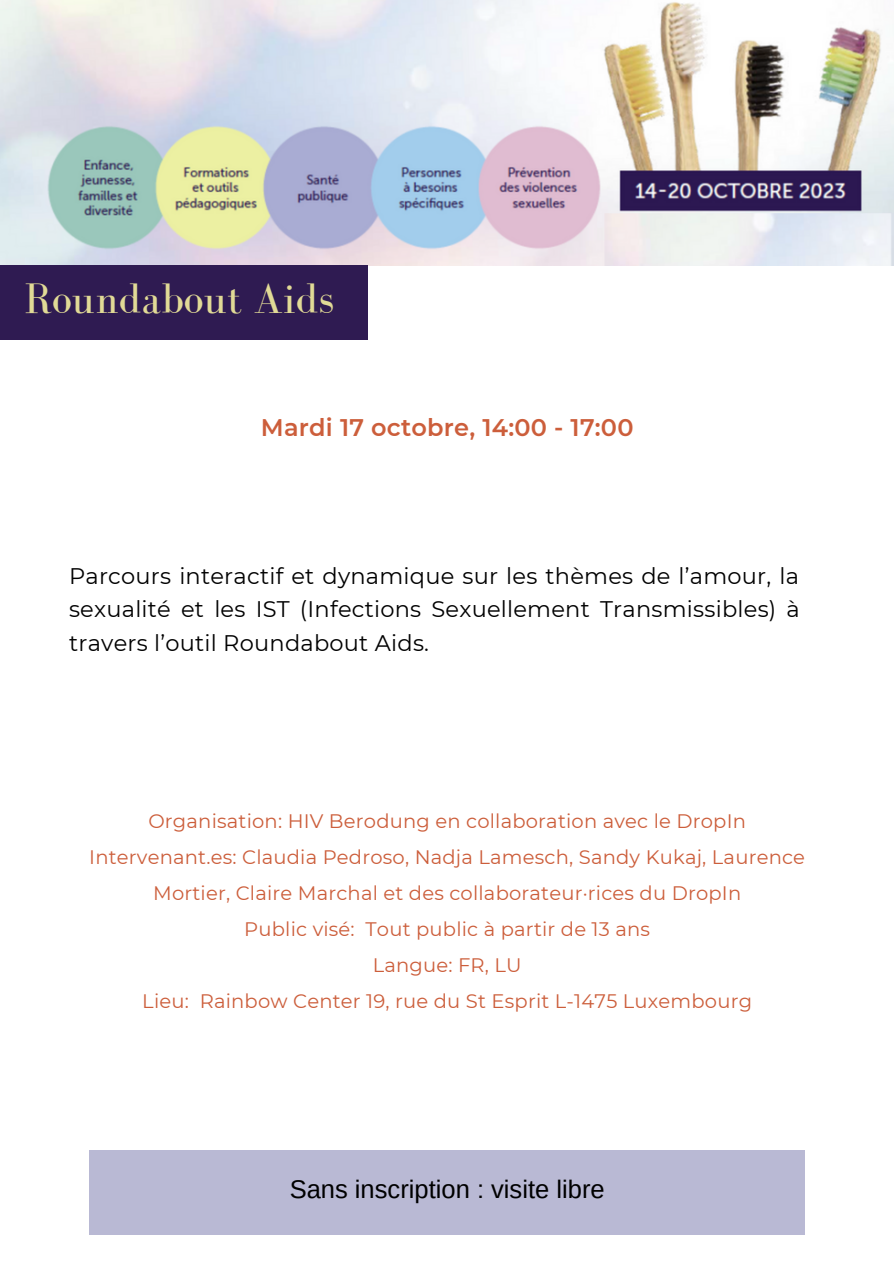
<style>
.page{position:relative;width:894px;height:1264px;background:#fff}
.page>*{position:absolute;margin:0;border:0;box-sizing:border-box;transform-origin:0 0}
.t1{font:43.95px "Bodoni FLF";color:#e1da96}
.t2{font:25.5px "Arimo";color:#000}
.t3{font:600 24px "Montserrat";letter-spacing:.01em;color:#cc5e3b}
.t4{font:22.5px/33.8px "Montserrat";letter-spacing:.01em;color:#000;text-align:justify}
.t5{font:19.5px/36px "Montserrat";letter-spacing:.01em;color:#cc5e3b;text-align:center}
</style>
<div class="page">
<div style="left:89px;top:1150px;width:715px;height:84px;background:#b9b9d4"></div>
<img style="left:0;top:0;width:893px;height:266px">
<div style="left:0;top:265px;width:368px;height:74px;background:#2f1b52"></div>
<p class="t1" style="left:24px;top:274px;width:311px">Roundabout Aids</p>
<p class="t3" style="left:261px;top:413px;width:374px">Mardi 17 octobre, 14:00 - 17:00</p>
<p class="t4" style="left:69px;top:558px;width:732px">Parcours interactif et dynamique sur les thèmes de l’amour, la sexualité et les IST (Infections Sexuellement Transmissibles) à travers l’outil Roundabout Aids.</p>
<p class="t5" style="left:148px;top:802px;width:599px">Organisation: HIV Berodung en collaboration avec le DropIn</p>
<p class="t5" style="left:89px;top:838px;width:717px">Intervenant.es: Claudia Pedroso, Nadja Lamesch, Sandy Kukaj, Laurence<br>Mortier, Claire Marchal et des collaborateur·rices du DropIn</p>
<p class="t5" style="left:244px;top:910px;width:407px">Public visé: Tout public à partir de 13 ans</p>
<p class="t5" style="left:372px;top:946px;width:150px">Langue: FR, LU</p>
<p class="t5" style="left:142px;top:982px;width:611px">Lieu: Rainbow Center 19, rue du St Esprit L-1475 Luxembourg</p>
<p class="t2" style="left:289px;top:1175px;width:316px">Sans inscription : visite libre</p>
</div>
